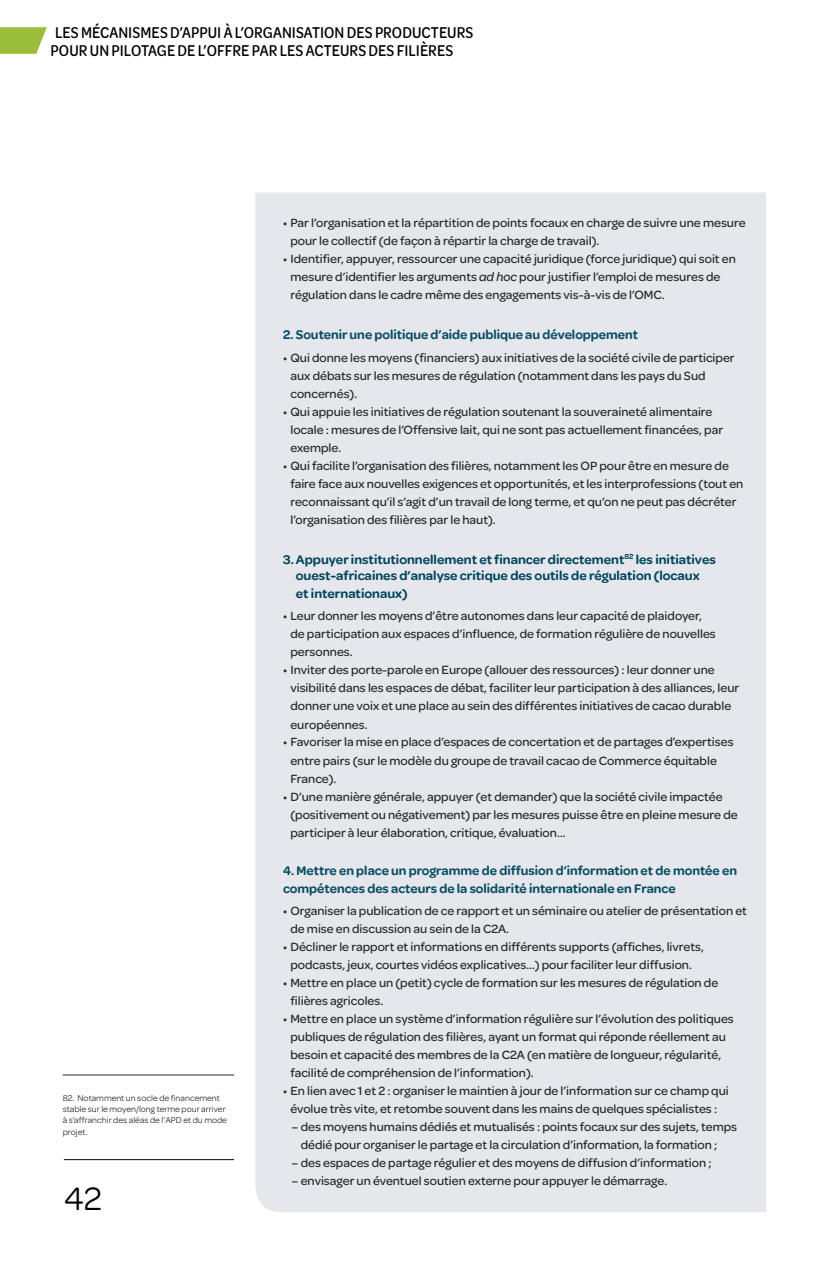
<style>
.page{position:relative;width:830px;height:1276px;background:#fff}
.page>*{position:absolute;margin:0;border:0;box-sizing:border-box;transform-origin:0 0}
.t1{font:34.5px "Omnes";color:#000}
.t2{font:500 16.5px/17.2px "Omnes Cond";letter-spacing:.005em;color:#000}
.t3{font:600 13.5px/18px "Omnes";color:#074d64}
.t4{font:600 13.5px/16.2px "Omnes";color:#00475e;text-align:center}
.t5{font:500 12.75px/18px "Omnes";color:#282827}
.t6{font:9px/11.2px "Omnes";color:#282827}
.s1{font-family:"Omnes Med";font-weight:400;font-style:italic}
</style>
<div class="page">
<hr style="left:64px;top:1159px;width:170px;height:1px;background:#000">
<svg style="left:0;top:27px;width:47px;height:27px"></svg>
<hr style="left:63px;top:1074px;width:171px;height:1px;background:#282827">
<div style="left:255px;top:192px;width:510px;height:1020px;background:#e5e7ec"></div>
<p class="t2" style="left:51px;top:23px;width:424px">LES MÉCANISMES D’APPUI À L’ORGANISATION DES PRODUCTEURS<br>POUR UN PILOTAGE DE L’OFFRE PAR LES ACTEURS DES FILIÈRES</p>
<p class="t6" style="left:63px;top:1091px;width:166px">82. Notamment un socle de financement stable sur le moyen/long terme pour arriver à s’affranchir des aléas de l’APD et du mode projet.</p>
<h1 class="t1" style="left:64px;top:1175px;width:39px">42</h1>
<p class="t5" style="left:290px;top:213px;width:456px;text-indent:-7px">• Par l’organisation et la répartition de points focaux en charge de suivre une mesure pour le collectif (de façon à répartir la charge de travail).</p>
<p class="t5" style="left:290px;top:249px;width:447px;text-indent:-7px">• Identifier, appuyer, ressourcer une capacité juridique (force juridique) qui soit en mesure d’identifier les arguments <span class="s1">ad hoc</span> pour justifier l’emploi de mesures de régulation dans le cadre même des engagements vis-à-vis de l’OMC.</p>
<p class="t3" style="left:283px;top:325px;width:356px">2. Soutenir une politique d’aide publique au développement</p>
<p class="t5" style="left:290px;top:348px;width:445px;text-indent:-7px">• Qui donne les moyens (financiers) aux initiatives de la société civile de participer aux débats sur les mesures de régulation (notamment dans les pays du Sud concernés).</p>
<p class="t5" style="left:290px;top:402px;width:434px;text-indent:-7px">• Qui appuie les initiatives de régulation soutenant la souveraineté alimentaire locale : mesures de l’Offensive lait, qui ne sont pas actuellement financées, par exemple.</p>
<p class="t5" style="left:290px;top:456px;width:454px;text-indent:-7px">• Qui facilite l’organisation des filières, notamment les OP pour être en mesure de faire face aux nouvelles exigences et opportunités, et les interprofessions (tout en reconnaissant qu’il s’agit d’un travail de long terme, et qu’on ne peut pas décréter l’organisation des filières par le haut).</p>
<p class="t4" style="left:283px;top:550px;width:434px">3.Appuyer institutionnellement et financer directement<sup>82</sup> les initiatives ouest-africaines d’analyse critique des outils de régulation (locaux</p>
<p class="t4" style="left:296px;top:585px;width:113px">et internationaux)</p>
<p class="t5" style="left:290px;top:606px;width:426px;text-indent:-7px">• Leur donner les moyens d’être autonomes dans leur capacité de plaidoyer, de participation aux espaces d’influence, de formation régulière de nouvelles personnes.</p>
<p class="t5" style="left:290px;top:660px;width:450px;text-indent:-7px">• Inviter des porte-parole en Europe (allouer des ressources) : leur donner une visibilité dans les espaces de débat, faciliter leur participation à des alliances, leur donner une voix et une place au sein des différentes initiatives de cacao durable européennes.</p>
<p class="t5" style="left:290px;top:732px;width:444px;text-indent:-7px">• Favoriser la mise en place d’espaces de concertation et de partages d’expertises entre pairs (sur le modèle du groupe de travail cacao de Commerce équitable<br>France).</p>
<p class="t5" style="left:290px;top:786px;width:448px;text-indent:-7px">• D’une manière générale, appuyer (et demander) que la société civile impactée (positivement ou négativement) par les mesures puisse être en pleine mesure de participer à leur élaboration, critique, évaluation…</p>
<p class="t3" style="left:283px;top:860px;width:455px">4. Mettre en place un programme de diffusion d’information et de montée en compétences des acteurs de la solidarité internationale en France</p>
<p class="t5" style="left:290px;top:901px;width:458px;text-indent:-7px">• Organiser la publication de ce rapport et un séminaire ou atelier de présentation et de mise en discussion au sein de la C2A.</p>
<p class="t5" style="left:283px;top:937px;width:422px;text-align:center">• Décliner le rapport et informations en différents supports (affiches, livrets, podcasts, jeux, courtes vidéos explicatives…) pour faciliter leur diffusion.</p>
<p class="t5" style="left:290px;top:973px;width:429px;text-indent:-7px">• Mettre en place un (petit) cycle de formation sur les mesures de régulation de filières agricoles.</p>
<p class="t5" style="left:290px;top:1009px;width:444px;text-indent:-7px">• Mettre en place un système d’information régulière sur l’évolution des politiques publiques de régulation des filières, ayant un format qui réponde réellement au besoin et capacité des membres de la C2A (en matière de longueur, régularité, facilité de compréhension de l’information).</p>
<p class="t5" style="left:283px;top:1081px;width:447px;text-align:center">• En lien avec 1 et 2 : organiser le maintien à jour de l’information sur ce champ qui évolue très vite, et retombe souvent dans les mains de quelques spécialistes :</p>
<p class="t5" style="left:300px;top:1117px;width:438px;text-indent:-9px">– des moyens humains dédiés et mutualisés : points focaux sur des sujets, temps dédié pour organiser le partage et la circulation d’information, la formation ;</p>
<p class="t5" style="left:291px;top:1153px;width:421px">– des espaces de partage régulier et des moyens de diffusion d’information ;</p>
<p class="t5" style="left:291px;top:1171px;width:377px">– envisager un éventuel soutien externe pour appuyer le démarrage.</p>
</div>
